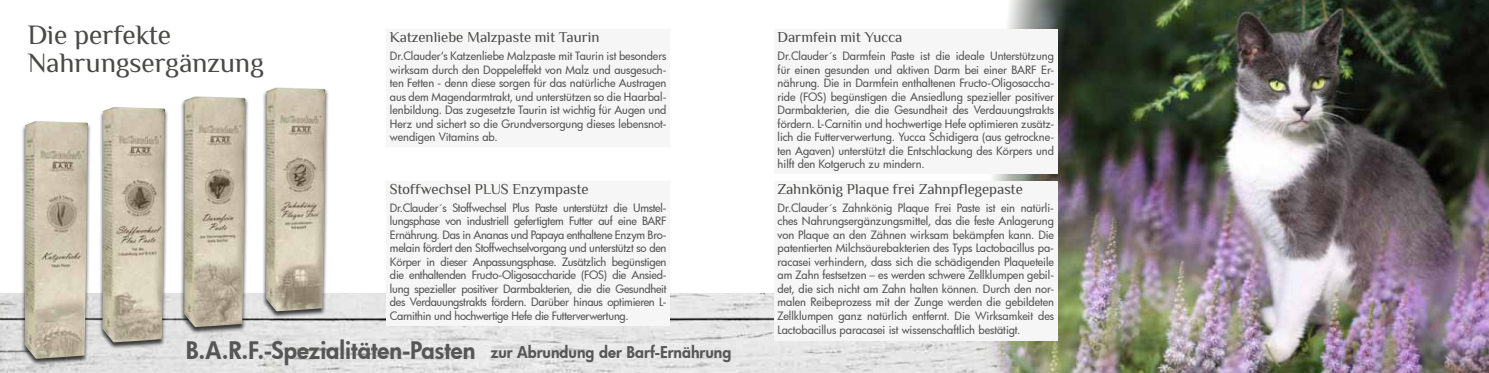
<style>
.page{position:relative;width:1489px;height:373px;background:#fff}
.page>*{position:absolute;margin:0;border:0;box-sizing:border-box;transform-origin:0 0}
.t1{font:27.88px/27.1px "Philosopher";color:#494948}
.t2{font:800 23.62px "Futura";color:#565656}
.t3{font:15px "Philosopher";color:#494948}
.t4{font:500 11.25px/13.5px "Futura";letter-spacing:-.005em;color:#565656;text-align:justify}
.s1{font-size:15.88px}
</style>
<div class="page">
<img style="left:0;top:293px;width:939px;height:79px">
<div style="left:21px;top:121px;width:70px;height:244px;background:#000;opacity:.75"></div>
<img style="left:25px;top:121px;width:63px;height:237px">
<div style="left:180px;top:96px;width:69px;height:237px;background:#000;opacity:.75"></div>
<img style="left:184px;top:96px;width:62px;height:230px">
<div style="left:262px;top:87px;width:67px;height:231px;background:#000;opacity:.75"></div>
<img style="left:266px;top:87px;width:59px;height:224px">
<div style="left:99px;top:107px;width:70px;height:242px;background:#000;opacity:.75"></div>
<img style="left:103px;top:107px;width:62px;height:235px">
<div style="left:386px;top:181px;width:284px;height:144px;background:#f6f6f6"></div>
<div style="left:386px;top:30px;width:284px;height:116px;background:#f6f6f6"></div>
<img style="left:939px;top:0;width:549px;height:372px">
<div style="left:774px;top:181px;width:283px;height:158px;background:#f6f6f6"></div>
<div style="left:774px;top:30px;width:283px;height:144px;background:#f6f6f6"></div>
<h1 class="t1" style="left:28px;top:22px;width:237px">Die perfekte<br>Nahrungsergänzung</h1>
<h3 class="t3" style="left:390px;top:29px;width:211px">Katzenliebe Malzpaste mit Taurin</h3>
<p class="t4" style="left:390px;top:49px;width:278px">Dr.Clauder‘s Katzenliebe Malzpaste mit Taurin ist besonders wirksam durch den Doppeleffekt von Malz und ausgesuch&shy;ten Fetten - denn diese sorgen für das natürliche Austragen aus dem Magendarmtrakt, und unterstützen so die Haarbal&shy;lenbildung. Das zugesetzte Taurin ist wichtig für Augen und Herz und sichert so die Grundversorgung dieses lebensnot&shy;wendigen Vitamins ab.</p>
<h3 class="t3" style="left:390px;top:180px;width:200px">Stoffwechsel PLUS Enzympaste</h3>
<p class="t4" style="left:390px;top:200px;width:278px">Dr.Clauder´s Stoffwechsel Plus Paste unterstützt die Umstel&shy;lungsphase von industriell gefertigtem Futter auf eine BARF Ernährung. Das in Ananas und Papaya enthaltene Enzym Bro&shy;melain fördert den Stoffwechselvorgang und unterstützt so den Körper in dieser Anpassungsphase. Zusätzlich begünstigen die enthaltenden Fructo-Oligosaccharide (FOS) die Ansied&shy;lung spezieller positiver Darmbakterien, die die Gesundheit des Verdauungstrakts fördern. Darüber hinaus optimieren L-Carnithin und hochwertige Hefe die Futterverwertung.</p>
<h2 class="t2" style="left:186px;top:333px;width:547px">B.A.R.F.-Spezialitäten-Pasten <span class="s1">zur Abrundung der Barf-Ernährung</span></h2>
<h3 class="t3" style="left:777px;top:29px;width:126px">Darmfein mit Yucca</h3>
<p class="t4" style="left:777px;top:49px;width:278px">Dr.Clauder´s Darmfein Paste ist die ideale Unterstützung für einen gesunden und aktiven Darm bei einer BARF Er&shy;nährung. Die in Darmfein enthaltenen Fructo-Oligosaccha&shy;ride (FOS) begünstigen die Ansiedlung spezieller positiver Darmbakterien, die die Gesundheit des Verdauungstrakts fördern. L-Carnitin und hochwertige Hefe optimieren zusätz&shy;lich die Futterverwertung. Yucca Schidigera (aus getrockne&shy;ten Agaven) unterstützt die Entschlackung des Körpers und hilft den Kotgeruch zu mindern.</p>
<h3 class="t3" style="left:777px;top:180px;width:247px">Zahnkönig Plaque frei Zahnpflegepaste</h3>
<p class="t4" style="left:777px;top:200px;width:278px">Dr.Clauder´s Zahnkönig Plaque Frei Paste ist ein natürli&shy;ches Nahrungsergänzungsmittel, das die feste Anlagerung von Plaque an den Zähnen wirksam bekämpfen kann. Die patentierten Milchsäurebakterien des Typs Lactobacillus pa&shy;racasei verhindern, dass sich die schädigenden Plaqueteile am Zahn festsetzen – es werden schwere Zellklumpen gebil&shy;det, die sich nicht am Zahn halten können. Durch den nor&shy;malen Reibeprozess mit der Zunge werden die gebildeten Zellklumpen ganz natürlich entfernt. Die Wirksamkeit des Lactobacillus paracasei ist wissenschaftlich bestätigt.</p>
</div>
